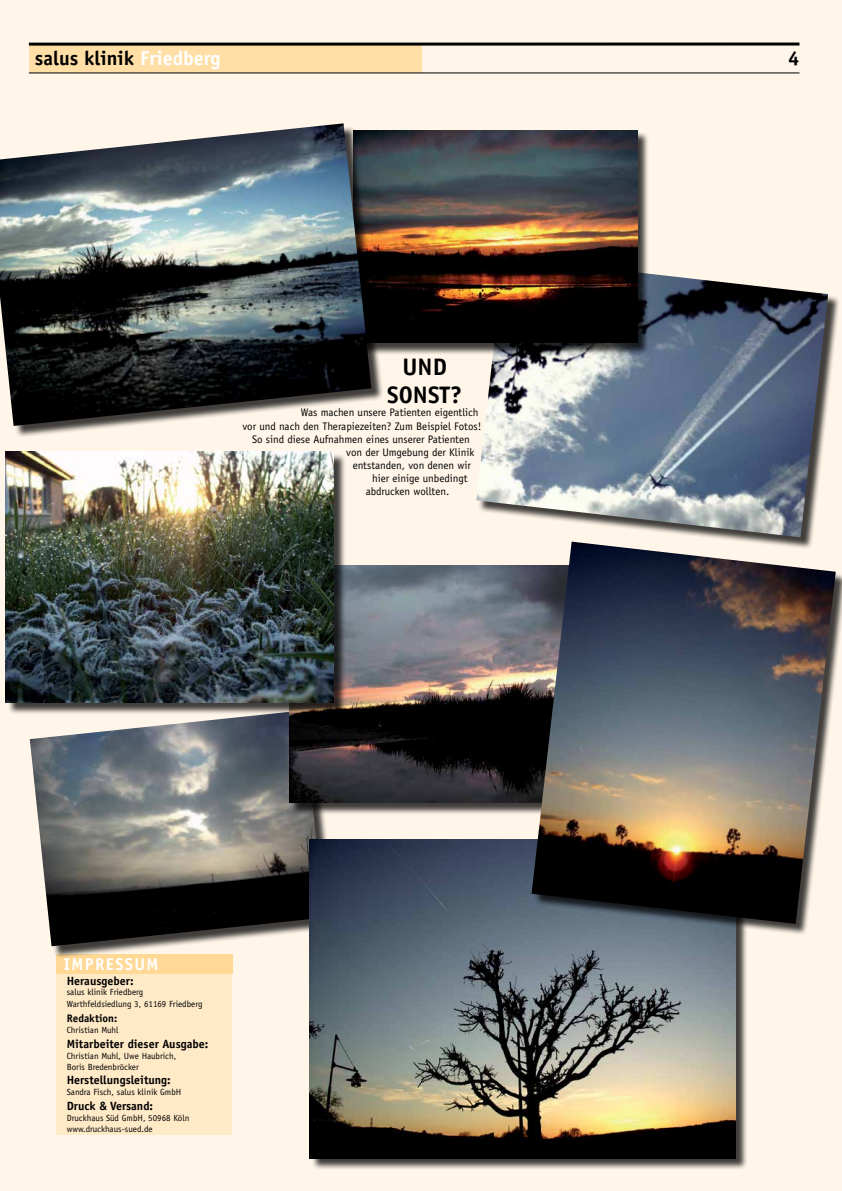
<style>
.page{position:relative;width:842px;height:1191px;background:#fff6e9}
.page>*{position:absolute;margin:0;border:0;box-sizing:border-box;transform-origin:0 0}
.t1{font:700 23.9px/28.7px "Officina Sans Std";color:#000;text-align:center}
.t2{font:700 20px "Officina Sans Std";color:#000}
.t3{font:700 17px "Officina Sans Std";letter-spacing:.08em;color:#fff}
.t4{font:700 12px "Officina Sans Std";color:#000}
.t5{font:11px "Officina Sans Std";color:#000}
.t6{font:700 11px "Officina Sans Std";color:#000}
.t7{font:9px/11px "Officina Sans Std";color:#000}
.s1{color:#fff}
</style>
<div class="page">
<div style="left:57px;top:972px;width:175px;height:162px;background:#ffeac7"></div>
<div style="left:57px;top:954px;width:176px;height:19px;background:#ffd995"></div>
<div style="left:32px;top:712px;width:305px;height:246px;background:#000;opacity:.75"></div>
<img style="left:30px;top:715px;width:294px;height:231px">
<div style="left:478px;top:259px;width:362px;height:290px;background:#000;opacity:.75"></div>
<img style="left:476px;top:259px;width:352px;height:278px">
<div style="left:291px;top:567px;width:320px;height:248px;background:#000;opacity:.75"></div>
<img style="left:289px;top:565px;width:242px;height:237px">
<div style="left:311px;top:840px;width:437px;height:330px;background:#000;opacity:.75"></div>
<img style="left:310px;top:839px;width:425px;height:319px">
<div style="left:355px;top:132px;width:295px;height:223px;background:#000;opacity:.75"></div>
<img style="left:384px;top:130px;width:253px;height:213px">
<div style="left:7px;top:453px;width:339px;height:262px;background:#000;opacity:.75"></div>
<img style="left:6px;top:451px;width:328px;height:251px">
<div style="left:0;top:125px;width:384px;height:313px;background:#000;opacity:.75"></div>
<img style="left:0;top:123px;width:371px;height:303px">
<div style="left:533px;top:543px;width:309px;height:393px;background:#000;opacity:.75"></div>
<img style="left:531px;top:541px;width:305px;height:383px">
<div style="left:29px;top:44px;width:392px;height:29px;background:#ffdfa6"></div>
<hr style="left:29px;top:72px;width:770px;height:1px;background:#000">
<hr style="left:29px;top:43px;width:770px;height:3px;background:#000">
<h2 class="t2" style="left:35px;top:45px;width:187px">salus klinik <span class="s1">Friedberg</span></h2>
<h2 class="t2" style="left:788px;top:46px;width:13px">4</h2>
<h1 class="t1" style="left:387px;top:352px;width:76px">Und sonst?</h1>
<p class="t5" style="left:301px;top:406px;width:179px">Was machen unsere Patienten eigentlich</p>
<p class="t5" style="left:242px;top:419px;width:241px">vor und nach den Therapiezeiten? Zum Beispiel Fotos!</p>
<p class="t5" style="left:252px;top:432px;width:219px">So sind diese Aufnahmen eines unserer Patienten</p>
<p class="t5" style="left:346px;top:446px;width:130px">von der Umgebung der Klinik</p>
<p class="t5" style="left:353px;top:459px;width:120px">entstanden, von denen wir</p>
<p class="t5" style="left:372px;top:472px;width:97px">hier einige unbedingt</p>
<p class="t5" style="left:366px;top:485px;width:85px">abdrucken wollten.</p>
<h3 class="t3" style="left:64px;top:953px;width:96px">IMPRESSUM</h3>
<p class="t4" style="left:67px;top:973px;width:68px">Herausgeber:</p>
<p class="t7" style="left:67px;top:986px;width:137px;line-height:12px">salus klinik Friedberg<br>Warthfeldsiedlung 3, 61169 Friedberg</p>
<p class="t6" style="left:67px;top:1011px;width:52px">Redaktion:</p>
<p class="t7" style="left:67px;top:1024px;width:53px">Christian Muhl</p>
<p class="t4" style="left:67px;top:1036px;width:143px">Mitarbeiter dieser Ausgabe:</p>
<p class="t7" style="left:67px;top:1050px;width:111px">Christian Muhl, Uwe Haubrich,<br>Boris Bredenbröcker</p>
<p class="t4" style="left:67px;top:1072px;width:106px">Herstellungsleitung:</p>
<p class="t7" style="left:67px;top:1086px;width:116px">Sandra Fisch, salus klinik GmbH</p>
<p class="t4" style="left:67px;top:1098px;width:88px">Druck &amp; Versand:</p>
<p class="t7" style="left:67px;top:1112px;width:124px">Druckhaus Süd GmbH, 50968 Köln www.druckhaus-sued.de</p>
</div>
